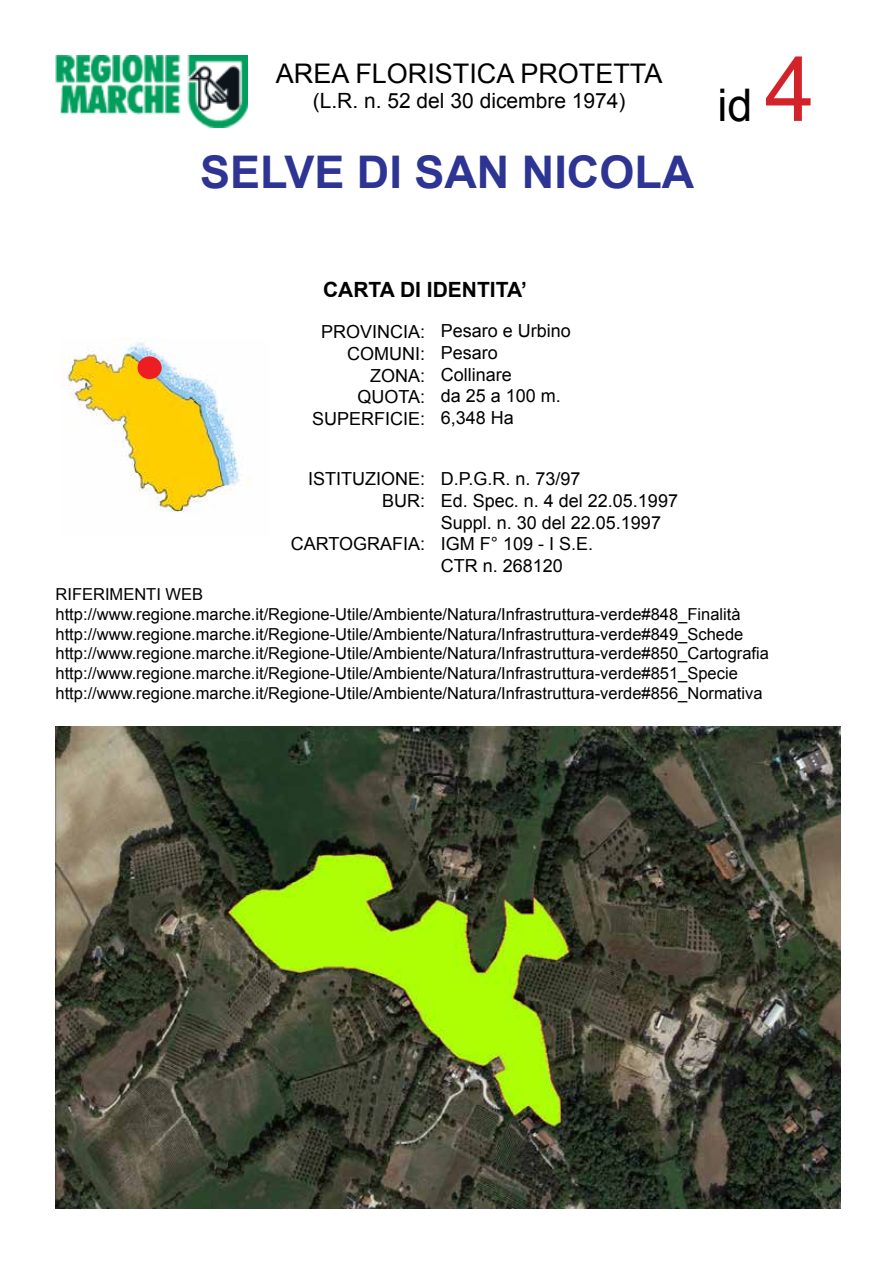
<style>
.page{position:relative;width:893px;height:1263px;background:#fff}
.page>*{position:absolute;margin:0;border:0;box-sizing:border-box;transform-origin:0 0}
.t1{font:700 45px "Arial";color:#2d3494}
.t2{font:45px "Arial";color:#000}
.t3{font:27px "Arial";color:#000}
.t4{font:21px "Arial";color:#000}
.t5{font:700 21px "Arial";color:#000}
.t6{font:18px/21.6px "Arial";color:#000}
.t7{font:16.5px/19.8px "Arial";color:#000}
.s1{font-size:90px;color:#d2232a}
</style>
<div class="page">
<img style="left:56px;top:727px;width:784px;height:482px">
<img style="left:55px;top:55px;width:192px;height:72px">
<img style="left:61px;top:339px;width:190px;height:174px">
<div style="left:138px;top:356px;width:24px;height:23px;background:#ed1d24;border-radius:50%"></div>
<h2 class="t3" style="left:276px;top:56px;width:388px">AREA FLORISTICA PROTETTA</h2>
<p class="t4" style="left:313px;top:87px;width:314px">(L.R. n. 52 del 30 dicembre 1974)</p>
<h1 class="t1" style="left:200px;top:142px;width:496px">SELVE DI SAN NICOLA</h1>
<h1 class="t2" style="left:717px;top:76px;width:99px">id <span class="s1">4</span></h1>
<p class="t5" style="left:323px;top:276px;width:205px">CARTA DI IDENTITA’</p>
<p class="t6" style="left:312px;top:321px;width:115px;text-align:right">PROVINCIA:<br>COMUNI:<br>ZONA:<br>QUOTA:<br>SUPERFICIE:</p>
<p class="t6" style="left:441px;top:320px;width:132px">Pesaro e Urbino<br>Pesaro<br>Collinare<br>da 25 a 100 m.<br>6,348 Ha</p>
<p class="t6" style="left:308px;top:468px;width:119px;text-align:right">ISTITUZIONE:<br>BUR:</p>
<p class="t6" style="left:291px;top:533px;width:136px">CARTOGRAFIA:</p>
<p class="t7" style="left:56px;top:584px;width:715px">RIFERIMENTI WEB http://www.regione.marche.it/Regione-Utile/Ambiente/Natura/Infrastruttura-verde#848_Finalità http://www.regione.marche.it/Regione-Utile/Ambiente/Natura/Infrastruttura-verde#849_Schede http://www.regione.marche.it/Regione-Utile/Ambiente/Natura/Infrastruttura-verde#850_Cartografia http://www.regione.marche.it/Regione-Utile/Ambiente/Natura/Infrastruttura-verde#851_Specie http://www.regione.marche.it/Regione-Utile/Ambiente/Natura/Infrastruttura-verde#856_Normativa</p>
<p class="t6" style="left:441px;top:468px;width:239px">D.P.G.R. n. 73/97<br>Ed. Spec. n. 4 del 22.05.1997<br>Suppl. n. 30 del 22.05.1997<br>IGM F° 109 - I S.E.<br>CTR n. 268120</p>
</div>
